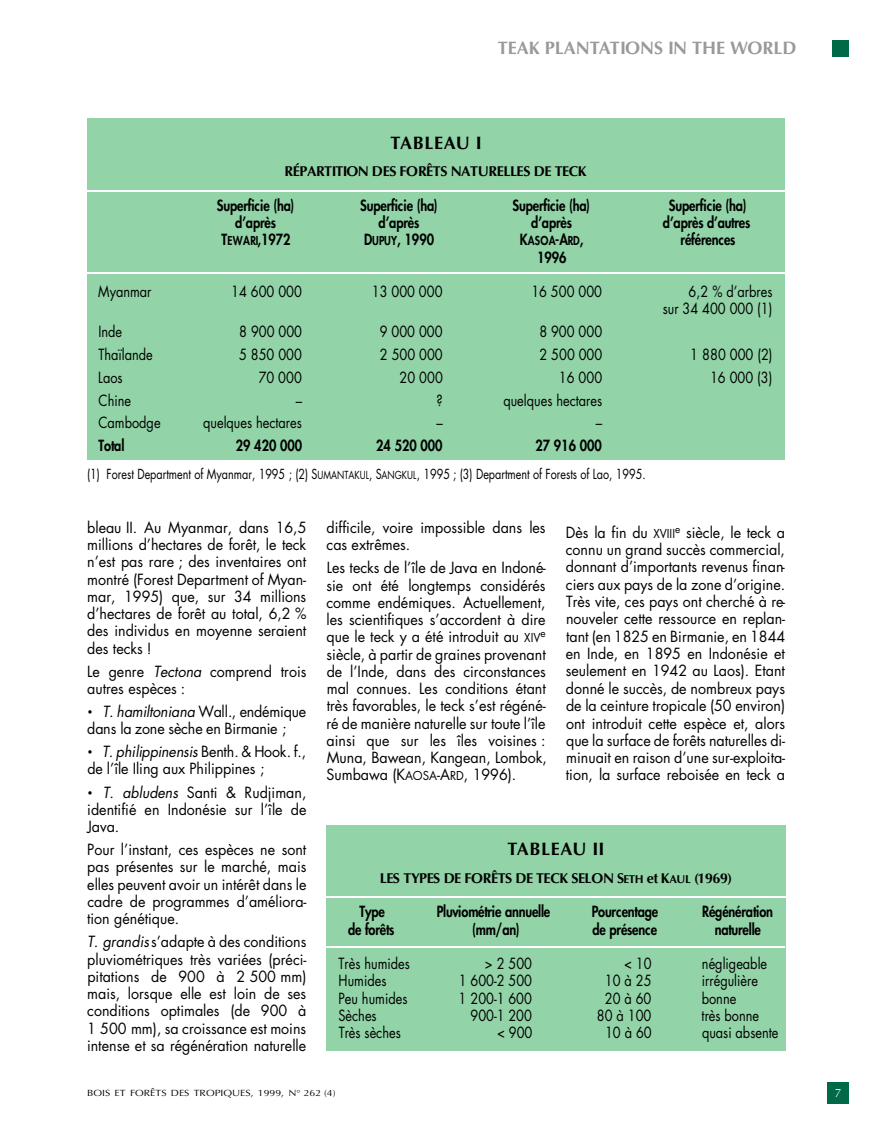
<style>
.page{position:relative;width:893px;height:1148px;background:#fff}
.page>*{position:absolute;margin:0;border:0;box-sizing:border-box;transform-origin:0 0}
.t1{font:700 18px "Optima";color:#999}
.t2{font:700 18px "Optima";color:#000}
.t3{font:15px/17.2px "Futura";color:#000;text-align:justify;scale:.95 1}
.t4{font:15px/17.2px "Futura";color:#000;text-align:right;scale:.85 1}
.t5{font:800 15px "Futura";color:#000;scale:.85 1}
.t6{font:700 14.25px "Optima";letter-spacing:-.025em;color:#000}
.t7{font:13.5px "Futura";color:#000;scale:.8 1}
.t8{font:800 12px "Futura";color:#000;scale:.85 1}
.t9{font:12px "Optima";color:#fff}
.t10{font:9px "Optima";color:#000;scale:1.16 1}
.s1{font-size:12px}
.s2{font-size:15px}
.s3{font-size:10.8px}
.s4{font-style:italic}
.s5{font-size:11.4px}
</style>
<div class="page">
<div style="left:827px;top:1082px;width:21px;height:21px;background:#006947"></div>
<div style="left:832px;top:40px;width:16px;height:16px;background:#006947"></div>
<div style="left:87px;top:118px;width:697px;height:341px;background:#92d3a7"></div>
<hr style="left:87px;top:190px;width:697px;height:2px;background:#fff">
<hr style="left:87px;top:272px;width:697px;height:2px;background:#fff">
<div style="left:326px;top:825px;width:460px;height:225px;background:#92d3a7"></div>
<hr style="left:326px;top:896px;width:460px;height:2px;background:#fff">
<hr style="left:326px;top:945px;width:458px;height:2px;background:#fff">
<p class="t1" style="left:497px;top:40px;width:300px">TEAK PLANTATIONS IN THE WORLD</p>
<p class="t2" style="left:390px;top:135px;width:92px">TA B L E AU I</p>
<p class="t6" style="left:284px;top:166px;width:303px">RÉPARTITION DES FORÊTS NATURELLES DE TECK</p>
<p class="t5" style="left:217px;top:198px;width:93px">Superficie (ha)</p>
<p class="t5" style="left:360px;top:198px;width:93px">Superficie (ha)</p>
<p class="t5" style="left:512px;top:198px;width:93px">Superficie (ha)</p>
<p class="t5" style="left:668px;top:198px;width:93px">Superficie (ha)</p>
<p class="t5" style="left:235px;top:215px;width:49px">d’après</p>
<p class="t5" style="left:378px;top:215px;width:49px">d’après</p>
<p class="t5" style="left:531px;top:215px;width:49px">d’après</p>
<p class="t5" style="left:663px;top:215px;width:104px">d’après d’autres</p>
<p class="t5" style="left:221px;top:232px;width:83px">T<span class="s1">EWARI</span>,1972</p>
<p class="t5" style="left:364px;top:232px;width:84px">D<span class="s1">UPUY</span>, 1990</p>
<p class="t8" style="left:520px;top:235px;width:76px"><span class="s2">K</span>ASOA<span class="s2">-A</span>RD<span class="s2">,</span></p>
<p class="t5" style="left:680px;top:232px;width:66px">références</p>
<p class="t5" style="left:537px;top:249px;width:36px">1996</p>
<p class="t4" style="left:98px;top:284px;width:64px">Myanmar</p>
<p class="t4" style="left:231px;top:284px;width:85px">14 600 000</p>
<p class="t4" style="left:372px;top:284px;width:85px">13 000 000</p>
<p class="t4" style="left:531px;top:284px;width:85px">16 500 000</p>
<p class="t4" style="left:662px;top:284px;width:131px">6,2 % d’arbres<br>sur 34 400 000 (1)</p>
<p class="t4" style="left:98px;top:324px;width:29px">Inde</p>
<p class="t4" style="left:239px;top:324px;width:75px">8 900 000</p>
<p class="t4" style="left:380px;top:324px;width:75px">9 000 000</p>
<p class="t4" style="left:539px;top:324px;width:75px">8 900 000</p>
<p class="t4" style="left:98px;top:347px;width:65px">Thaïlande</p>
<p class="t4" style="left:239px;top:347px;width:75px">5 850 000</p>
<p class="t4" style="left:380px;top:347px;width:75px">2 500 000</p>
<p class="t4" style="left:539px;top:347px;width:75px">2 500 000</p>
<p class="t4" style="left:690px;top:347px;width:98px">1 880 000 (2)</p>
<p class="t4" style="left:98px;top:370px;width:30px">Laos</p>
<p class="t4" style="left:259px;top:370px;width:52px">70 000</p>
<p class="t4" style="left:399px;top:370px;width:52px">20 000</p>
<p class="t4" style="left:559px;top:370px;width:52px">16 000</p>
<p class="t4" style="left:710px;top:370px;width:75px">16 000 (3)</p>
<p class="t4" style="left:99px;top:393px;width:40px">Chine</p>
<p class="t4" style="left:296px;top:393px;width:9px">–</p>
<p class="t4" style="left:436px;top:393px;width:9px">?</p>
<p class="t4" style="left:503px;top:393px;width:118px">quelques hectares</p>
<p class="t4" style="left:98px;top:415px;width:75px">Cambodge</p>
<p class="t4" style="left:203px;top:415px;width:118px">quelques hectares</p>
<p class="t4" style="left:436px;top:415px;width:9px">–</p>
<p class="t4" style="left:595px;top:415px;width:9px">–</p>
<p class="t5" style="left:98px;top:438px;width:32px">Total</p>
<p class="t5" style="left:236px;top:438px;width:80px">29 420 000</p>
<p class="t5" style="left:376px;top:438px;width:80px">24 520 000</p>
<p class="t5" style="left:535px;top:438px;width:80px">27 916 000</p>
<p class="t7" style="left:87px;top:468px;width:699px">(1) Forest Department of Myanmar, 1995 ; (2) S<span class="s3">UMANTAKUL</span>, S<span class="s3">ANGKUL</span>, 1995 ; (3) Department of Forests of Lao, 1995.</p>
<p class="t3" style="left:87px;top:520px;width:232px">bleau II. Au Myanmar, dans 16,5 millions d’hectares de forêt, le teck n’est pas rare ; des inventaires ont montré (Forest Department of Myan&shy;mar, 1995) que, sur 34 millions d’hectares de forêt au total, 6,2 % des individus en moyenne seraient des tecks !</p>
<p class="t3" style="left:87px;top:664px;width:232px">Le genre <span class="s4">Tectona</span> comprend trois autres espèces :</p>
<p class="t3" style="left:87px;top:704px;width:232px">• <span class="s4">T. hamiltoniana</span> Wall., endémique dans la zone sèche en Birmanie ;</p>
<p class="t3" style="left:87px;top:744px;width:232px">• <span class="s4">T. philippinensis</span> Benth. &amp; Hook. f . , de l’île Iling aux Philippines ;</p>
<p class="t3" style="left:87px;top:784px;width:232px">• <span class="s4">T. abludens</span> Santi &amp; Rudjiman, identifié en Indonésie sur l’île de Java.</p>
<p class="t3" style="left:87px;top:842px;width:232px">Pour l’instant, ces espèces ne sont pas présentes sur le marché, mais elles peuvent avoir un intérêt dans le cadre de programmes d’améliora&shy;tion génétique.</p>
<p class="t3" style="left:87px;top:934px;width:232px"><span class="s4">T. grandis</span>s’adapte à des conditions pluviométriques très variées (préci&shy;pitations de 900 à 2 500 mm) mais, lorsque elle est loin de ses conditions optimales (de 900 à 1 500 mm), sa croissance est moins intense et sa régénération naturelle</p>
<p class="t3" style="left:326px;top:520px;width:232px">difficile, voire impossible dans les cas extrêmes.</p>
<p class="t3" style="left:326px;top:560px;width:233px">Les tecks de l’île de Java en Indoné&shy;sie ont été longtemps considérés comme endémiques. Actuellement, les scientifiques s’accordent à dire que le teck y a été introduit au <span class="s1">XIV</span><sup>e </sup>siècle, à partir de graines provenant de l’Inde, dans des circonstances mal connues. Les conditions étant très favorables, le teck s’est régéné&shy;ré de manière naturelle sur toute l’île ainsi que sur les îles voisines :<br>Muna, Bawean, Kangean, Lombok, Sumbawa (K<span class="s1">AOSA</span>-A<span class="s1">RD</span>, 1996).</p>
<p class="t3" style="left:566px;top:524px;width:232px">Dès la fin du <span class="s1">XVIII</span><sup>e</sup> siècle, le teck a connu un grand succès commercial, donnant d’importants revenus finan&shy;ciers aux pays de la zone d’origine.<br>Très vite, ces pays ont cherché à re&shy;nouveler cette ressource en replan&shy;tant (en 1825 en Birmanie, en 1844 en Inde, en 1895 en Indonésie et seulement en 1942 au Laos). Etant donné le succès, de nombreux pays de la ceinture tropicale (50 environ) ont introduit cette espèce et, alors que la surface de forêts naturelles di&shy;minuait en raison d’une sur-exploita&shy;tion, la surface reboisée en teck a</p>
<p class="t2" style="left:507px;top:841px;width:97px">TA B L E AU II</p>
<p class="t6" style="left:380px;top:872px;width:353px">LES TYPES DE FORÊTS DE TECK SELON S<span class="s5">E T H</span> et K<span class="s5">A U L</span> ( 1 9 6 9 )</p>
<p class="t5" style="left:359px;top:904px;width:31px">Type</p>
<p class="t5" style="left:437px;top:904px;width:135px">Pluviométrie annuelle</p>
<p class="t5" style="left:592px;top:904px;width:79px">Pourcentage</p>
<p class="t5" style="left:702px;top:904px;width:85px">Régénération</p>
<p class="t5" style="left:348px;top:921px;width:56px">de forêts</p>
<p class="t5" style="left:472px;top:921px;width:58px">(mm/an)</p>
<p class="t5" style="left:592px;top:921px;width:77px">de présence</p>
<p class="t5" style="left:714px;top:921px;width:56px">naturelle</p>
<p class="t4" style="left:338px;top:956px;width:85px">Très humides</p>
<p class="t4" style="left:485px;top:956px;width:57px">&gt; 2 500</p>
<p class="t4" style="left:624px;top:956px;width:34px">&lt; 10</p>
<p class="t4" style="left:702px;top:956px;width:78px">négligeable</p>
<p class="t4" style="left:338px;top:973px;width:58px">Humides</p>
<p class="t4" style="left:458px;top:973px;width:88px">1 600-2 500</p>
<p class="t4" style="left:605px;top:973px;width:56px">10 à 25</p>
<p class="t4" style="left:701px;top:973px;width:68px">irrégulière</p>
<p class="t4" style="left:338px;top:990px;width:83px">Peu humides</p>
<p class="t4" style="left:458px;top:990px;width:88px">1 200-1 600</p>
<p class="t4" style="left:604px;top:990px;width:56px">20 à 60</p>
<p class="t4" style="left:701px;top:990px;width:42px">bonne</p>
<p class="t4" style="left:338px;top:1008px;width:47px">Sèches</p>
<p class="t4" style="left:470px;top:1008px;width:74px">900-1 200</p>
<p class="t4" style="left:597px;top:1008px;width:66px">80 à 100</p>
<p class="t4" style="left:701px;top:1008px;width:69px">très bonne</p>
<p class="t4" style="left:339px;top:1025px;width:75px">Très sèches</p>
<p class="t4" style="left:497px;top:1025px;width:43px">&lt; 900</p>
<p class="t4" style="left:605px;top:1025px;width:56px">10 à 60</p>
<p class="t4" style="left:702px;top:1025px;width:91px">quasi absente</p>
<p class="t10" style="left:87px;top:1089px;width:216px">BOIS ET FORÊTS DES TROPIQUES, 1999, N° 262 (4)</p>
<p class="t9" style="left:834px;top:1087px;width:8px">7</p>
</div>
